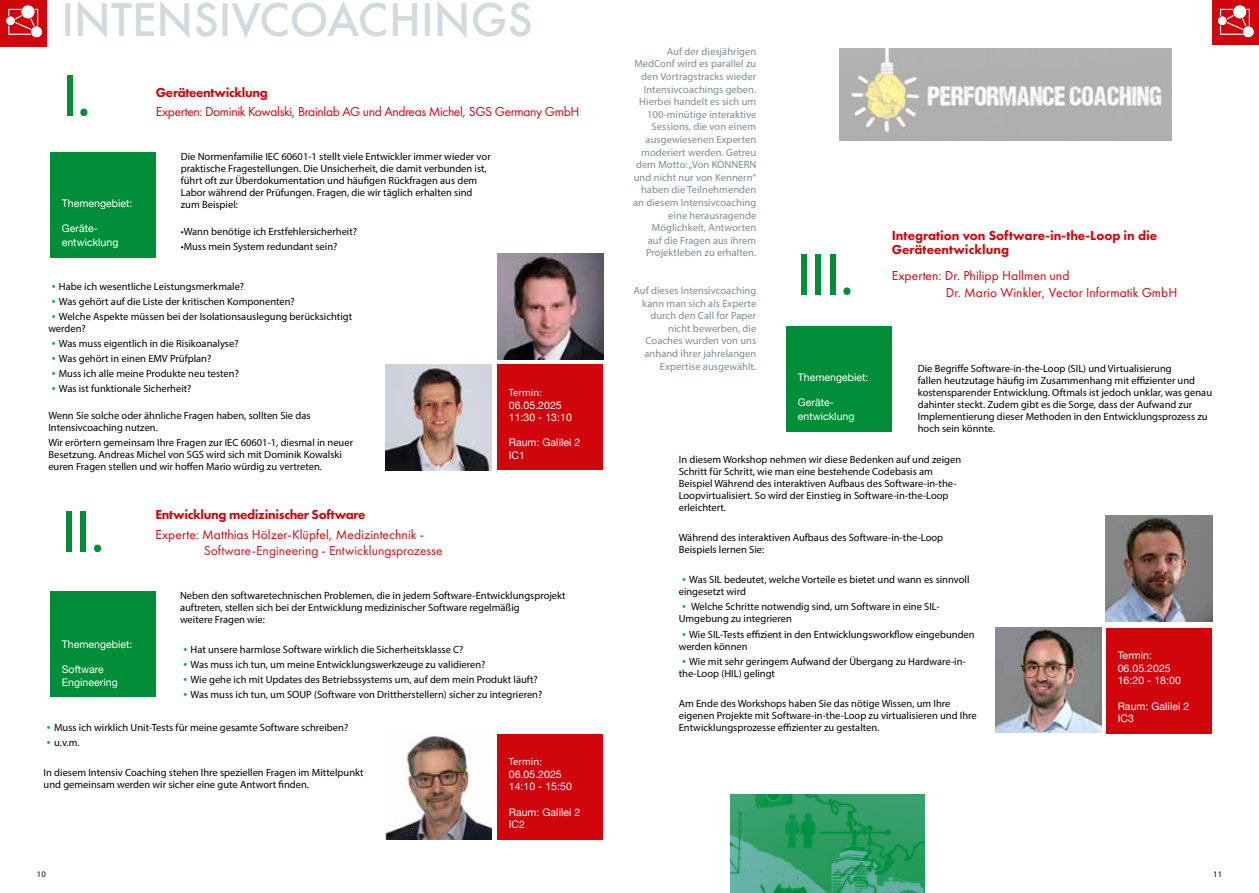
<style>
.page{position:relative;width:1259px;height:893px;background:#fff}
.page>*{position:absolute;margin:0;border:0;box-sizing:border-box;transform-origin:0 0}
.t1{font:60px "Myriad Pro";color:#008f38}
.t2{font:500 43.5px "Futura";color:#d3dadd}
.t3{font:13.5px/16.2px "Futura PT";letter-spacing:.005em;color:#d1050c}
.t4{font:800 13.5px/14.4px "Futura PT";letter-spacing:-.015em;color:#d1050c}
.t5{font:13.5px "Futura PT";letter-spacing:-.025em;color:#d1050c}
.t6{font:13.5px "Futura PT";color:#cd1316}
.t7{font:10.5px/12px "Myriad Pro";color:#000}
.t8{font:10.5px/12.6px "Myriad Pro";letter-spacing:.005em;color:#7e8b93;text-align:right}
.t9{font:10.5px/12.6px "Helvetica Neue";letter-spacing:.005em;color:#fff}
.t10{font:10.5px "Myriad Pro";letter-spacing:.005em;color:#fff}
.t11{font:8.55px "Myriad Pro";color:#000}
.s1{font-family:"Futura PT";color:#1a9ba0}
</style>
<div class="page">
<div style="left:1106px;top:628px;width:106px;height:106px;background:#d1050c"></div>
<img style="left:995px;top:627px;width:106px;height:106px">
<img style="left:1106px;top:516px;width:106px;height:105px">
<div style="left:786px;top:326px;width:106px;height:106px;background:#008f38"></div>
<div style="left:497px;top:364px;width:106px;height:106px;background:#d1050c"></div>
<div style="left:497px;top:734px;width:106px;height:106px;background:#d1050c"></div>
<img style="left:497px;top:253px;width:106px;height:106px">
<img style="left:386px;top:364px;width:106px;height:107px">
<img style="left:386px;top:734px;width:106px;height:106px">
<div style="left:50px;top:152px;width:106px;height:106px;background:#008f38"></div>
<div style="left:50px;top:591px;width:106px;height:106px;background:#008f38"></div>
<img style="left:731px;top:794px;width:193px;height:99px">
<img style="left:839px;top:48px;width:332px;height:93px">
<div style="left:0;top:0;width:47px;height:47px;background:#d1050c"></div>
<svg style="left:6px;top:6px;width:36px;height:31px"></svg>
<div style="left:1212px;top:0;width:47px;height:45px;background:#d1050c"></div>
<svg style="left:1218px;top:6px;width:35px;height:31px"></svg>
<h2 class="t2" style="left:61px;top:-10px;width:473px">INTENSIVCOACHINGS</h2>
<h1 class="t1" style="left:63px;top:58px;width:29px">I.</h1>
<p class="t9" style="left:62px;top:197px;width:72px">Themengebiet:</p>
<p class="t9" style="left:62px;top:222px;width:58px;line-height:14.4px">Geräte&shy;entwicklung</p>
<p class="t4" style="left:156px;top:85px;width:113px">Geräteentwicklung</p>
<p class="t5" style="left:156px;top:104px;width:425px">Experten: Dominik Kowalski, Brainlab AG und Andreas Michel, SGS Germany GmbH</p>
<p class="t7" style="left:181px;top:150px;width:311px">Die Normenfamilie IEC 60601-1 stellt viele Entwickler immer wieder vor praktische Fragestellungen. Die Unsicherheit, die damit verbunden ist, führt oft zur Überdokumentation und häufigen Rückfragen aus dem Labor während der Prüfungen. Fragen, die wir täglich erhalten sind zum Beispiel:</p>
<p class="t7" style="left:181px;top:225px;width:178px">•Wann benötige ich Erstfehlersicherheit?</p>
<p class="t7" style="left:181px;top:240px;width:158px">•Muss mein System redundant sein?</p>
<p class="t7" style="left:48px;top:280px;width:197px"><span class="s1">•</span>Habe ich wesentliche Leistungsmerkmale?</p>
<p class="t7" style="left:48px;top:295px;width:248px"><span class="s1">•</span>Was gehört auf die Liste der kritischen Komponenten?</p>
<p class="t7" style="left:48px;top:310px;width:305px"><span class="s1">•</span>Welche Aspekte müssen bei der Isolationsauslegung berücksichtigt werden?</p>
<p class="t7" style="left:48px;top:337px;width:192px"><span class="s1">•</span>Was muss eigentlich in die Risikoanalyse?</p>
<p class="t7" style="left:48px;top:352px;width:164px"><span class="s1">•</span>Was gehört in einen EMV Prüfplan?</p>
<p class="t7" style="left:48px;top:367px;width:192px"><span class="s1">•</span>Muss ich alle meine Produkte neu testen?</p>
<p class="t7" style="left:48px;top:382px;width:145px"><span class="s1">•</span>Was ist funktionale Sicherheit?</p>
<p class="t7" style="left:48px;top:409px;width:264px">Wenn Sie solche oder ähnliche Fragen haben, sollten Sie das<br>Intensivcoaching nutzen.</p>
<p class="t7" style="left:48px;top:437px;width:306px">Wir erörtern gemeinsam Ihre Fragen zur IEC 60601-1, diesmal in neuer<br>Besetzung. Andreas Michel von SGS wird sich mit Dominik Kowalski euren Fragen stellen und wir hoffen Mario würdig zu vertreten.</p>
<h1 class="t1" style="left:62px;top:494px;width:43px">II.</h1>
<p class="t4" style="left:155px;top:507px;width:211px">Entwicklung medizinischer Software</p>
<p class="t3" style="left:155px;top:526px;width:270px">Experte: Matthias Hölzer-Klüpfel, Medizintechnik -</p>
<p class="t6" style="left:204px;top:543px;width:240px">Software-Engineering - Entwicklungsprozesse</p>
<p class="t10" style="left:509px;top:386px;width:34px">Termin:</p>
<p class="t9" style="left:509px;top:399px;width:65px">06.05.2025<br>11:30 - 13:10</p>
<p class="t9" style="left:509px;top:437px;width:73px">Raum: Galilei 2<br>IC1</p>
<p class="t9" style="left:62px;top:638px;width:72px">Themengebiet:</p>
<p class="t9" style="left:62px;top:663px;width:57px">Software<br>Engineering</p>
<p class="t7" style="left:180px;top:589px;width:387px">Neben den softwaretechnischen Problemen, die in jedem Software-Entwicklungsprojekt auftreten, stellen sich bei der Entwicklung medizinischer Software regelmäßig<br>weitere Fragen wie:</p>
<p class="t7" style="left:180px;top:643px;width:285px"><span class="s1">•</span>Hat unsere harmlose Software wirklich die Sicherheitsklasse C?</p>
<p class="t7" style="left:180px;top:658px;width:307px"><span class="s1">•</span>Was muss ich tun, um meine Entwicklungswerkzeuge zu validieren?</p>
<p class="t7" style="left:180px;top:673px;width:359px"><span class="s1">•</span>Wie gehe ich mit Updates des Betriebssystems um, auf dem mein Produkt läuft?</p>
<p class="t7" style="left:180px;top:688px;width:364px"><span class="s1">•</span>Was muss ich tun, um SOUP (Software von Drittherstellern) sicher zu integrieren?</p>
<p class="t7" style="left:44px;top:721px;width:306px"><span class="s1">•</span>Muss ich wirklich Unit-Tests für meine gesamte Software schreiben?</p>
<p class="t7" style="left:44px;top:736px;width:38px"><span class="s1">•</span>u.v.m.</p>
<p class="t7" style="left:44px;top:766px;width:321px">In diesem Intensiv Coaching stehen Ihre speziellen Fragen im Mittelpunkt und gemeinsam werden wir sicher eine gute Antwort finden.</p>
<p class="t10" style="left:509px;top:755px;width:34px">Termin:</p>
<p class="t9" style="left:509px;top:768px;width:65px">06.05.2025<br>14:10 - 15:50</p>
<p class="t9" style="left:509px;top:806px;width:73px">Raum: Galilei 2<br>IC2</p>
<p class="t8" style="left:633px;top:45px;width:125px">Auf der diesjährigen<br>MedConf wird es parallel zu den Vortragstracks wieder<br>Intensivcoachings geben.<br>Hierbei handelt es sich um<br>100-minütige interaktive<br>Sessions, die von einem ausgewiesenen Experten moderiert werden. Getreu dem Motto: „Von KÖNNERN und nicht nur von Kennern“ haben die Teilnehmenden an diesem Intensivcoaching eine herausragende<br>Möglichkeit, Antworten<br>auf die Fragen aus ihrem<br>Projektleben zu erhalten.</p>
<p class="t8" style="left:633px;top:284px;width:124px">Auf dieses Intensivcoaching kann man sich als Experte durch den Call for Paper nicht bewerben, die<br>Coaches wurden von uns anhand ihrer jahrelangen<br>Expertise ausgewählt.</p>
<h1 class="t1" style="left:796px;top:237px;width:58px">III.</h1>
<p class="t4" style="left:892px;top:228px;width:267px">Integration von Software-in-the-Loop in die<br>Geräteentwicklung</p>
<p class="t3" style="left:946px;top:268px;width:233px;text-indent:-54px">Experten: Dr. Philipp Hallmen und<br>Dr. Mario Winkler, Vector Informatik GmbH</p>
<p class="t9" style="left:797px;top:371px;width:72px">Themengebiet:</p>
<p class="t9" style="left:797px;top:396px;width:58px;line-height:14.4px">Geräte&shy;entwicklung</p>
<p class="t7" style="left:917px;top:362px;width:296px">Die Begriffe Software-in-the-Loop (SIL) und Virtualisierung<br>fallen heutzutage häufig im Zusammenhang mit effizienter und kostensparender Entwicklung. Oftmals ist jedoch unklar, was genau dahinter steckt. Zudem gibt es die Sorge, dass der Aufwand zur Implementierung dieser Methoden in den Entwicklungsprozess zu hoch sein könnte.</p>
<p class="t7" style="left:679px;top:453px;width:284px">In diesem Workshop nehmen wir diese Bedenken auf und zeigen Schritt für Schritt, wie man eine bestehende Codebasis am Beispiel Während des interaktiven Aufbaus des Software-in-the-Loopvirtualisiert. So wird der Einstieg in Software-in-the-Loop erleichtert.</p>
<p class="t7" style="left:679px;top:531px;width:266px">Während des interaktiven Aufbaus des Software-in-the-Loop<br>Beispiels lernen Sie:</p>
<p class="t7" style="left:679px;top:573px;width:292px"><span class="s1">•</span>Was SIL bedeutet, welche Vorteile es bietet und wann es sinnvoll eingesetzt wird</p>
<p class="t7" style="left:679px;top:601px;width:262px"><span class="s1">•</span> Welche Schritte notwendig sind, um Software in eine SIL-<br>Umgebung zu integrieren</p>
<p class="t7" style="left:679px;top:628px;width:297px"><span class="s1">•</span>Wie SIL-Tests effizient in den Entwicklungsworkflow eingebunden werden können</p>
<p class="t7" style="left:679px;top:655px;width:288px"><span class="s1">•</span>Wie mit sehr geringem Aufwand der Übergang zu Hardware-in&shy;the-Loop (HIL) gelingt</p>
<p class="t7" style="left:679px;top:697px;width:300px">Am Ende des Workshops haben Sie das nötige Wissen, um Ihre eigenen Projekte mit Software-in-the-Loop zu virtualisieren und Ihre<br>Entwicklungsprozesse effizienter zu gestalten.</p>
<p class="t9" style="left:1117px;top:650px;width:65px">Termin:<br>06.05.2025<br>16:20 - 18:00</p>
<p class="t9" style="left:1117px;top:700px;width:73px">Raum: Galilei 2<br>IC3</p>
<p class="t11" style="left:37px;top:869px;width:10px">10</p>
<p class="t11" style="left:1213px;top:869px;width:10px">11</p>
</div>
